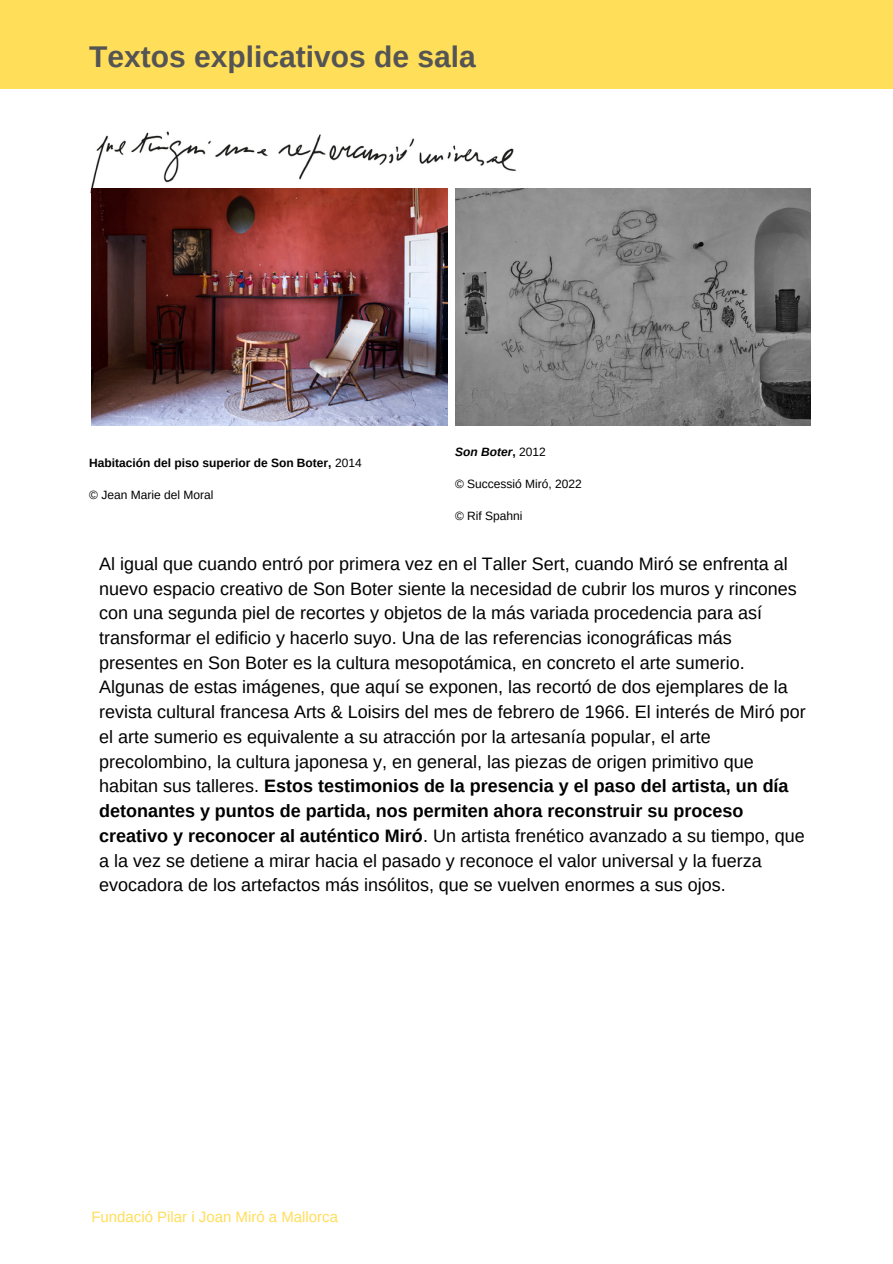
<style>
.page{position:relative;width:893px;height:1264px;background:#fff}
.page>*{position:absolute;margin:0;border:0;box-sizing:border-box;transform-origin:0 0}
.t1{font:700 30px "Arimo";color:#545454}
.t2{font:18px/24.8px "Arimo";color:#000}
.t3{font:15px "Arimo";color:#ffde59}
.t4{font:12px "Arimo";color:#000}
.t5{font:700 12px "Arimo";color:#000}
.t6{font:italic 700 12px "Arimo";color:#000}
.s1{font-style:normal}
.s2{font-weight:400;font-style:normal}
.s3{font-weight:700}
.s4{font-weight:400}
</style>
<div class="page">
<div style="left:0;top:0;width:892px;height:89px;background:#ffde59"></div>
<img style="left:90px;top:131px;width:430px;height:63px">
<img style="left:91px;top:189px;width:357px;height:237px">
<img style="left:455px;top:189px;width:355px;height:237px">
<h1 class="t1" style="left:89px;top:40px;width:388px">Textos explicativos de sala</h1>
<p class="t6" style="left:455px;top:445px;width:92px">Son Boter<span class="s1">,</span> <span class="s2">2012</span></p>
<p class="t4" style="left:455px;top:477px;width:128px">© Successió Miró, 2022</p>
<p class="t4" style="left:455px;top:509px;width:69px">© Rif Spahni</p>
<p class="t2" style="left:99px;top:551px;width:708px">Al igual que cuando entró por primera vez en el Taller Sert, cuando Miró se enfrenta al nuevo espacio creativo de Son Boter siente la necesidad de cubrir los muros y rincones con una segunda piel de recortes y objetos de la más variada procedencia para así transformar el edificio y hacerlo suyo. Una de las referencias iconográficas más presentes en Son Boter es la cultura mesopotámica, en concreto el arte sumerio.<br>Algunas de estas imágenes, que aquí se exponen, las recortó de dos ejemplares de la revista cultural francesa Arts &amp; Loisirs del mes de febrero de 1966. El interés de Miró por el arte sumerio es equivalente a su atracción por la artesanía popular, el arte precolombino, la cultura japonesa y, en general, las piezas de origen primitivo que habitan sus talleres. <span class="s3">Estos testimonios de la presencia y el paso del artista, un día detonantes y puntos de partida, nos permiten ahora reconstruir su proceso creativo y reconocer al auténtico Miró</span>. Un artista frenético avanzado a su tiempo, que a la vez se detiene a mirar hacia el pasado y reconoce el valor universal y la fuerza evocadora de los artefactos más insólitos, que se vuelven enormes a sus ojos.</p>
<p class="t5" style="left:89px;top:456px;width:274px">Habitación del piso superior de Son Boter, <span class="s4">2014</span></p>
<p class="t4" style="left:89px;top:488px;width:126px">© Jean Marie del Moral</p>
<p class="t3" style="left:91px;top:1207px;width:248px">Fundació Pilar i Joan Miró a Mallorca</p>
</div>
